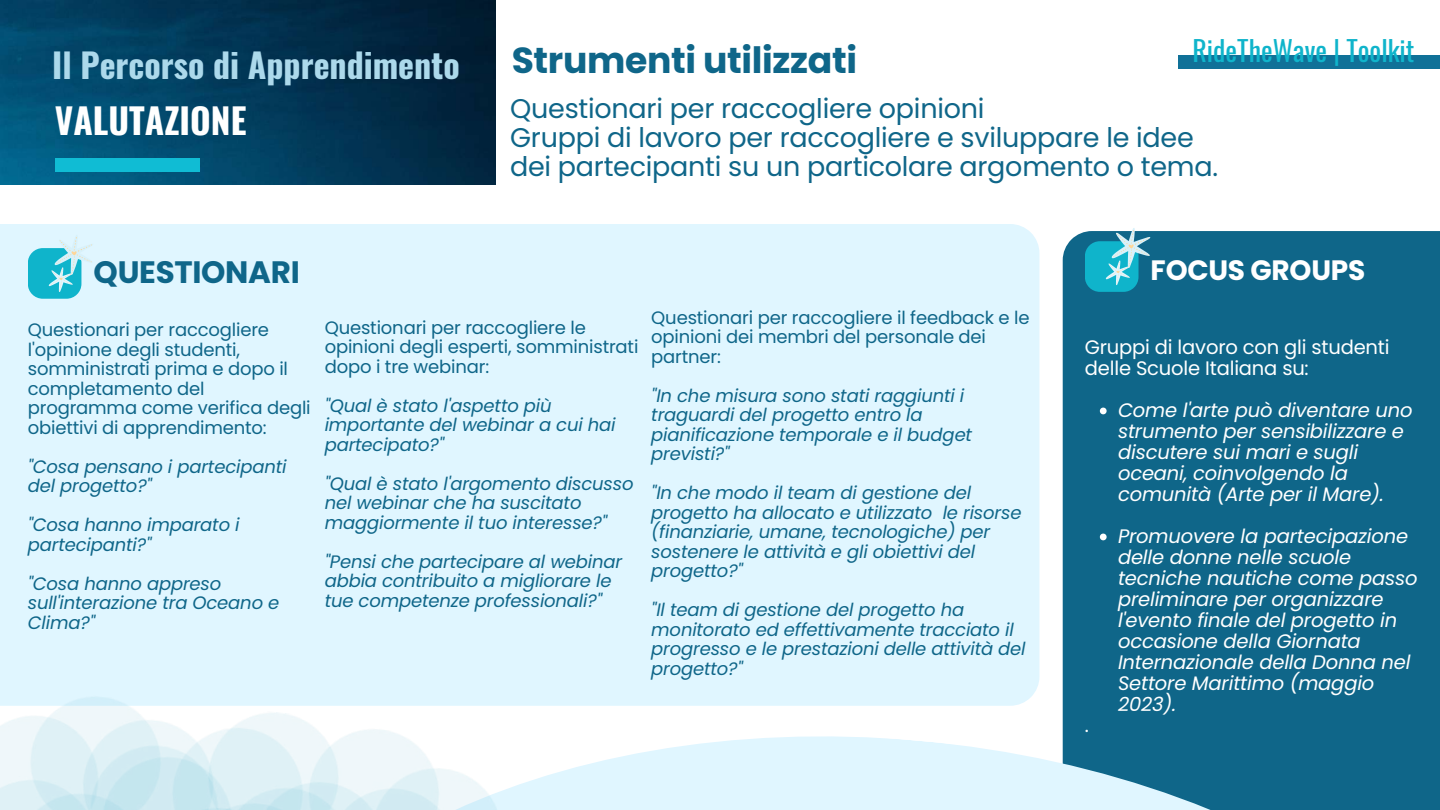
<style>
.page{position:relative;width:1440px;height:810px;background:#fff}
.page>*{position:absolute;margin:0;border:0;box-sizing:border-box;transform-origin:0 0}
.t1{font:700 36.2px "Poppins";letter-spacing:-.01em;color:#0f6689}
.t2{font:700 35.2px "Oswald";color:#fff}
.t3{font:700 33.9px "Oswald";color:#acd9eb}
.t4{font:700 31px "Poppins";letter-spacing:-.01em;color:#0f6689}
.t5{font:700 28px "Poppins";letter-spacing:-.01em;color:#fff}
.t6{font:27.7px "Oswald";color:#0fb4cb}
.t7{font:27px/29.2px "Poppins";letter-spacing:-.01em;color:#0f6689}
.t8{font:italic 19.5px/21px "Poppins";letter-spacing:-.01em;color:#fff}
.t9{font:19.5px/21px "Poppins";letter-spacing:-.01em;color:#fff}
.t10{font:italic 18px/19.5px "Poppins";letter-spacing:-.01em;color:#0f6689}
.t11{font:18px/19.5px "Poppins";letter-spacing:-.01em;color:#0f6689}
</style>
<div class="page">
<div style="left:0;top:224px;width:1039px;height:482px;background:#e0f6ff"></div>
<div style="left:1063px;top:231px;width:377px;height:579px;background:#0f6689"></div>
<img style="left:0;top:0;width:496px;height:184px">
<svg style="left:525px;top:707px;width:685px;height:103px;fill:#e0f6ff"></svg>
<img style="left:0;top:675px;width:525px;height:135px">
<div style="left:1179px;top:55px;width:261px;height:14px;background:#107198"></div>
<div style="left:55px;top:158px;width:144px;height:14px;background:#10bcd4"></div>
<svg style="left:1100px;top:408px;width:7px;height:6px"></svg>
<svg style="left:1100px;top:534px;width:7px;height:6px"></svg>
<div style="left:28px;top:248px;width:53px;height:51px;background:#0fb4cb;border-radius:15px"></div>
<svg style="left:49px;top:235px;width:44px;height:57px"></svg>
<div style="left:1085px;top:241px;width:54px;height:51px;background:#0fb4cb;border-radius:15px"></div>
<svg style="left:1106px;top:228px;width:44px;height:57px"></svg>
<h3 class="t3" style="left:52px;top:38px;width:409px">Il Percorso di Apprendimento</h3>
<h2 class="t2" style="left:55px;top:93px;width:193px">VALUTAZIONE</h2>
<h1 class="t1" style="left:512px;top:35px;width:347px">Strumenti utilizzati</h1>
<h3 class="t6" style="left:1193px;top:29px;width:223px">RideTheWave | Toolkit</h3>
<h3 class="t7" style="left:510px;top:94px;width:476px">Questionari per raccogliere opinioni</h3>
<h3 class="t7" style="left:510px;top:123px;width:709px">Gruppi di lavoro per raccogliere e sviluppare le idee dei partecipanti su un particolare argomento o tema.</h3>
<h3 class="t4" style="left:94px;top:250px;width:208px">QUESTIONARI</h3>
<h3 class="t5" style="left:1151px;top:250px;width:216px">FOCUS GROUPS</h3>
<p class="t11" style="left:28px;top:320px;width:284px">Questionari per raccogliere l'opinione degli studenti, somministrati prima e dopo il completamento del programma come verifica degli obiettivi di apprendimento:</p>
<p class="t10" style="left:28px;top:457px;width:260px">"Cosa pensano i partecipanti del progetto?"</p>
<p class="t10" style="left:28px;top:515px;width:213px">"Cosa hanno imparato i partecipanti?"</p>
<p class="t10" style="left:28px;top:574px;width:253px">"Cosa hanno appreso sull'interazione tra Oceano e<br>Clima?"</p>
<p class="t11" style="left:325px;top:318px;width:315px">Questionari per raccogliere le opinioni degli esperti, somministrati dopo i tre webinar:</p>
<p class="t10" style="left:325px;top:396px;width:292px">"Qual è stato l'aspetto più importante del webinar a cui hai partecipato?"</p>
<p class="t10" style="left:325px;top:474px;width:310px">"Qual è stato l'argomento discusso nel webinar che ha suscitato maggiormente il tuo interesse?"</p>
<p class="t10" style="left:325px;top:552px;width:299px">"Pensi che partecipare al webinar abbia contribuito a migliorare le tue competenze professionali?"</p>
<p class="t11" style="left:651px;top:307px;width:380px">Questionari per raccogliere il feedback e le opinioni dei membri del personale dei partner:</p>
<p class="t10" style="left:651px;top:385px;width:322px">"In che misura sono stati raggiunti i traguardi del progetto entro la pianificazione temporale e il budget previsti?"</p>
<p class="t10" style="left:651px;top:483px;width:372px">"In che modo il team di gestione del progetto ha allocato e utilizzato le risorse (finanziarie, umane, tecnologiche) per sostenere le attività e gli obiettivi del progetto?"</p>
<p class="t10" style="left:651px;top:600px;width:376px">"Il team di gestione del progetto ha monitorato ed effettivamente tracciato il progresso e le prestazioni delle attività del progetto?"</p>
<p class="t9" style="left:1085px;top:337px;width:306px">Gruppi di lavoro con gli studenti delle Scuole Italiana su:</p>
<p class="t9" style="left:1085px;top:715px;width:6px">.</p>
<p class="t8" style="left:1118px;top:400px;width:296px">Come l'arte può diventare uno strumento per sensibilizzare e discutere sui mari e sugli oceani, coinvolgendo la comunità (Arte per il Mare).</p>
<p class="t8" style="left:1118px;top:526px;width:301px">Promuovere la partecipazione delle donne nelle scuole tecniche nautiche come passo preliminare per organizzare l'evento finale del progetto in occasione della Giornata<br>Internazionale della Donna nel<br>Settore Marittimo (maggio<br>2023).</p>
</div>
